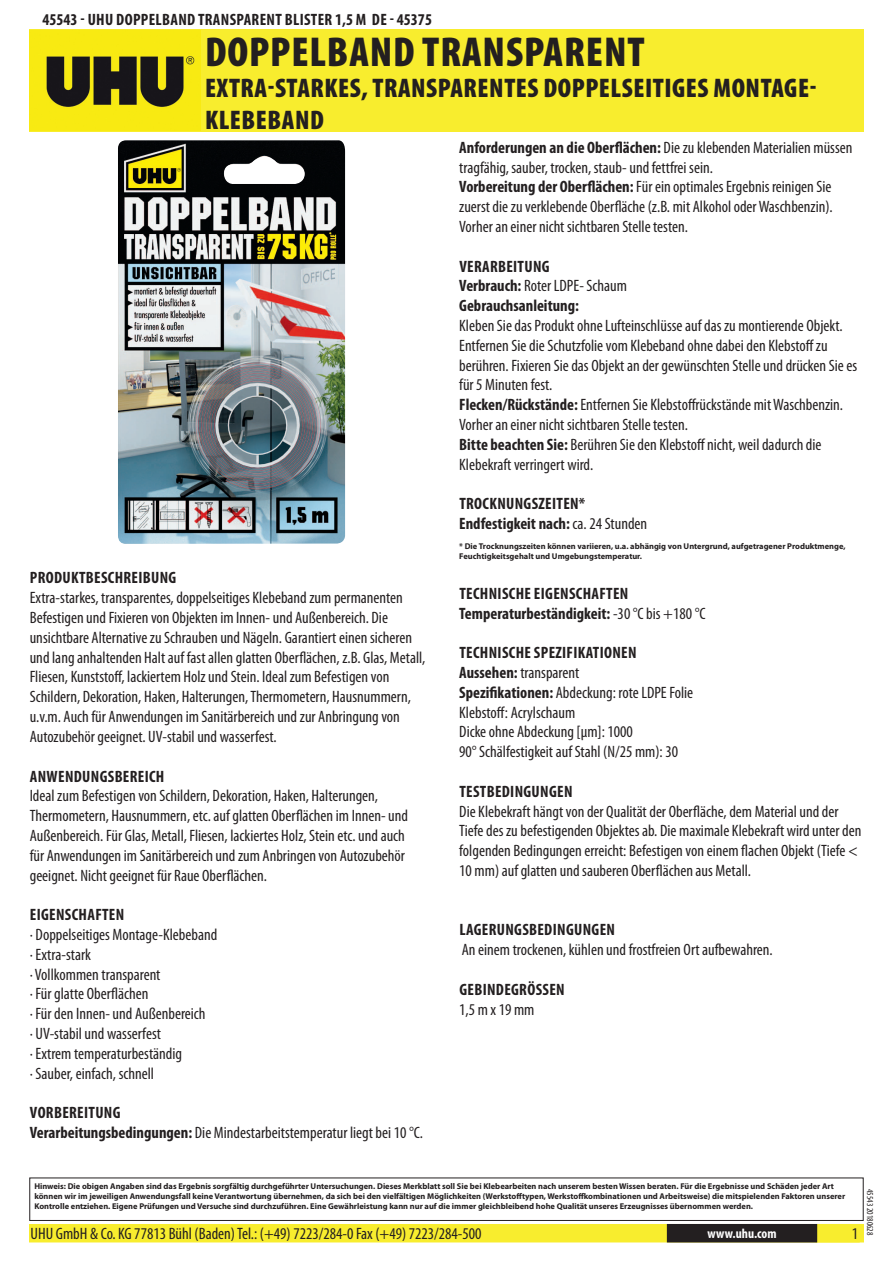
<style>
.page{position:relative;width:893px;height:1263px;background:#fff}
.page>*{position:absolute;margin:0;border:0;box-sizing:border-box;transform-origin:0 0}
.t1{font:900 condensed 42px "Myriad Pro";letter-spacing:.02em;color:#231f20}
.t2{font:900 condensed 27px/32.4px "Myriad Pro";letter-spacing:.02em;color:#231f20}
.t3{font:condensed 16.5px/19.8px "Myriad Pro";color:#231f20}
.t4{font:700 condensed 16.5px/19.8px "Myriad Pro";letter-spacing:.02em;color:#231f20}
.t5{font:700 condensed 16.5px/19.8px "Myriad Pro";color:#231f20}
.t6{font:700 condensed 13.5px "Myriad Pro";color:#fff}
.t7{font:condensed 9px "Myriad Pro";color:#231f20}
.t8{font:700 8.4px/10.1px "Myriad Pro";color:#231f20}
.s1{font-weight:700}
.s2{font-weight:400}
</style>
<div class="page">
<div style="left:30px;top:1225px;width:833px;height:17px;background:#f8ed2e"></div>
<div style="left:29px;top:1224px;width:835px;height:18px;border:2px solid #f8ed2e"></div>
<div style="left:816px;top:1224px;width:44px;height:18px;border:2px solid #f8ed2e"></div>
<div style="left:668px;top:1225px;width:148px;height:17px;background:#231f20"></div>
<div style="left:667px;top:1224px;width:150px;height:18px;border:2px solid #231f20"></div>
<div style="left:29px;top:1177px;width:835px;height:44px;border:1px solid #231f20"></div>
<div style="left:30px;top:30px;width:834px;height:102px;background:#f8ed2e"></div>
<img style="left:30px;top:31px;width:171px;height:100px">
<img style="left:118px;top:140px;width:227px;height:404px">
<p class="t4" style="left:43px;top:9px;width:391px">45543 - UHU DOPPELBAND TRANSPARENT BLISTER 1,5 M DE - 45375</p>
<h1 class="t1" style="left:205px;top:25px;width:22px">DOPP</h1>
<h1 class="t1" style="left:291px;top:25px;width:40px">ELBAND</h1>
<h1 class="t1" style="left:422px;top:25px;width:224px">TRANSPARENT</h1>
<h2 class="t2" style="left:205px;top:71px;width:613px">EXTRA-STARKES, TRANSPARENTES DOPPELSEITIGES MONTAGE-<br>KLEBEBAND</h2>
<p class="t4" style="left:30px;top:568px;width:148px">PRODU KTBESCHREIBUNG</p>
<p class="t3" style="left:30px;top:588px;width:397px">Extra-starkes, transparentes, doppelseitiges Klebeband zum permanenten Befestigen und Fixieren von Objekten im Innen- und Außenbereich. Die unsichtbare Alternative zu Schrauben und Nägeln. Garantiert einen sicheren und lang anhaltenden Halt auf fast allen glatten Oberflächen, z.B. Glas, Metall, Fliesen, Kunststoff, lackiertem Holz und Stein. Ideal zum Befestigen von Schildern, Dekoration, Haken, Halterungen, Thermometern, Hausnummern, u.v.m. Auch für Anwendungen im Sanitärbereich und zur Anbringung von Autozubehör geeignet. UV-stabil und wasserfest.</p>
<p class="t4" style="left:30px;top:766px;width:38px">ANWENDUN</p>
<p class="t4" style="left:100px;top:766px;width:64px">GSBEREICH</p>
<p class="t3" style="left:30px;top:786px;width:380px">Ideal zum Befestigen von Schildern, Dekoration, Haken, Halterungen, Thermometern, Hausnummern, etc. auf glatten Oberflächen im Innen- und Außenbereich. Für Glas, Metall, Fliesen, lackiertes Holz, Stein etc. und auch für Anwendungen im Sanitärbereich und zum Anbringen von Autozubehör geeignet. Nicht geeignet für Raue Oberflächen.</p>
<p class="t4" style="left:30px;top:904px;width:87px">EIGENSCHAFTEN</p>
<p class="t3" style="left:30px;top:924px;width:189px">· Doppelseitiges Montage-Klebeband · Extra-stark<br>· Vollkommen transparent<br>· Für glatte Oberflächen<br>· Für den Innen- und Außenbereich<br>· UV-stabil und wasserfest<br>· Extrem temperaturbeständig<br>· Sauber, einfach, schnell</p>
<p class="t3" style="left:30px;top:1102px;width:395px"><span class="s1">VORBEREITUNG<br>VERARBEITUNGSBEDINGUNGEN:</span> Die Mindestarbeitstemperatur liegt bei 10 °C.</p>
<p class="t3" style="left:459px;top:137px;width:395px"><span class="s1">ANFORDERUNGEN AN DIE OBERFLÄCHEN:</span> Die zu klebenden Materialien müssen tragfähig, sauber, trocken, staub- und fettfrei sein.<br><span class="s1">VORBEREITUNG DER OBERFLÄCHEN:</span> Für ein optimales Ergebnis reinigen Sie zuerst die zu verklebende Oberfläche (z.B. mit Alkohol oder Waschbenzin).<br>Vorher an einer nicht sichtbaren Stelle testen.</p>
<p class="t5" style="left:459px;top:256px;width:169px">VERARBEITUNG<br>VERBRAUCH: <span class="s2">Roter LDPE- Schaum<br></span>GEBRAUCHSANLEITUNG:</p>
<p class="t3" style="left:459px;top:315px;width:399px">Kleben Sie das Produkt ohne Lufteinschlüsse auf das zu montierende Objekt.<br>Entfernen Sie die Schutzfolie vom Klebeband ohne dabei den Klebstoff zu berühren. Fixieren Sie das Objekt an der gewünschten Stelle und drücken Sie es für 5 Minuten fest.<br><span class="s1">FLECKEN/RÜCKSTÄNDE:</span> Entfernen Sie Klebstoffrückstände mit Waschbenzin.<br>Vorher an einer nicht sichtbaren Stelle testen.<br><span class="s1">BITTE BEACHTEN SIE:</span> Berühren Sie den Klebstoff nicht, weil dadurch die Klebekraft verringert wird.</p>
<p class="t4" style="left:459px;top:493px;width:190px">TROCKNUNGSZEITEN*<br>ENDFESTIGKEIT NACH: <span class="s2">ca. 24 Stunden</span></p>
<p class="t8" style="left:459px;top:541px;width:388px">* Die Trocknungszeiten können variieren, u.a. abhängig von Untergrund, aufgetragener Produktmenge,<br>Feuchtigkeitsgehalt und Umgebungstemperatur.</p>
<p class="t5" style="left:459px;top:583px;width:248px">TECHN ISCHE EIGENSCHAFTEN<br>TEMPERATURBESTÄNDIGKEIT: <span class="s2">-30 °C bis +180 °C</span></p>
<p class="t3" style="left:459px;top:643px;width:235px"><span class="s1">TECHN ISCHE SPEZIFIKATIONEN<br>AUSSEHEN:</span> transparent<br><span class="s1">SPEZIFIKATIONEN:</span> Abdeckung: rote LDPE Folie Klebstoff: Acrylschaum<br>Dicke ohne Abdeckung [μm]: 1000<br>90° Schälfestigkeit auf Stahl (N/25 mm): 30</p>
<p class="t4" style="left:459px;top:781px;width:106px">TESTBEDINGUNGEN</p>
<p class="t3" style="left:459px;top:801px;width:404px">Die Klebekraft hängt von der Qualität der Oberfläche, dem Material und der Tiefe des zu befestigenden Objektes ab. Die maximale Klebekraft wird unter den folgenden Bedingungen erreicht: Befestigen von einem flachen Objekt (Tiefe &lt; 10 mm) auf glatten und sauberen Oberflächen aus Metall.</p>
<p class="t4" style="left:459px;top:920px;width:148px">LAGERUNGSBEDINGUNGEN</p>
<p class="t3" style="left:462px;top:940px;width:312px">An einem trockenen, kühlen und frostfreien Ort aufbewahren.</p>
<p class="t4" style="left:459px;top:979px;width:85px">GEBINDEGRÖSSEN</p>
<p class="t3" style="left:459px;top:999px;width:77px">1,5 m x 19 mm</p>
<p class="t8" style="left:34px;top:1181px;width:812px">Hinweis: Die obigen Angaben sind das Ergebnis sorgfältig durchgeführter Untersuchungen. Dieses Merkblatt soll Sie bei Klebearbeiten nach unserem besten Wissen beraten. Für die Ergebnisse und Schäden jeder Art können wir im jeweiligen Anwendungsfall keine Verantwortung übernehmen, da sich bei den vielfältigen Möglichkeiten (Werkstofftypen, Werkstoffkombinationen und Arbeitsweise) die mitspielenden Faktoren unserer<br>Kontrolle entziehen. Eigene Prüfungen und Versuche sind durchzuführen. Eine Gewährleistung kann nur auf die immer gleichbleibend hohe Qualität unseres Erzeugnisses übernommen werden.</p>
<p class="t3" style="left:31px;top:1224px;width:453px">UHU GmbH &amp; Co. KG 77813 Bühl (Baden) Tel.: (+49) 7223/284-0 Fax (+49) 7223/284-500</p>
<p class="t6" style="left:707px;top:1225px;width:71px">WWW.UHU.COM</p>
<p class="t3" style="left:852px;top:1224px;width:8px">1</p>
<p class="t7" style="left:875px;top:1189px;width:48px;rotate:90deg">45543 20180628</p>
</div>
